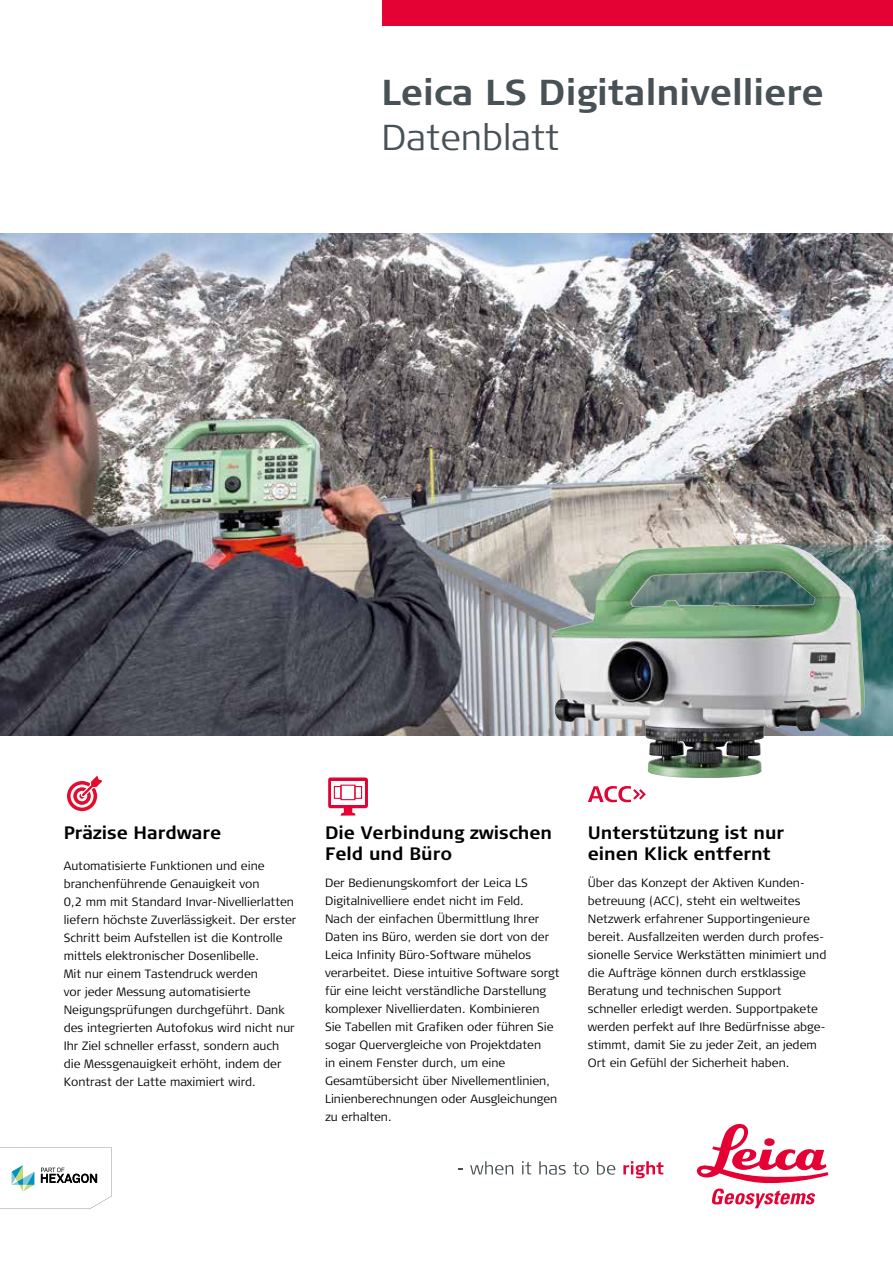
<style>
.page{position:relative;width:893px;height:1263px;background:#fff}
.page>*{position:absolute;margin:0;border:0;box-sizing:border-box;transform-origin:0 0}
.t1{font:700 36px "Signa Column";color:#485156}
.t2{font:300 36px "Signa Column";color:#485156}
.t3{font:700 18px/21px "Signa Column";color:#000}
.t4{font:300 12px/18px "Signa Column";color:#000}
</style>
<div class="page">
<div style="left:383px;top:0;width:510px;height:26px;background:#e40134"></div>
<img style="left:0;top:234px;width:893px;height:502px">
<svg style="left:0;top:1147px;width:112px;height:62px"></svg>
<svg style="left:470px;top:1161px;width:43px;height:14px"></svg>
<svg style="left:522px;top:1161px;width:9px;height:13px"></svg>
<svg style="left:539px;top:1161px;width:27px;height:13px"></svg>
<svg style="left:573px;top:1162px;width:16px;height:13px"></svg>
<svg style="left:597px;top:1161px;width:18px;height:14px"></svg>
<svg style="left:623px;top:1161px;width:40px;height:17px"></svg>
<svg style="left:697px;top:1123px;width:131px;height:85px"></svg>
<img style="left:551px;top:544px;width:314px;height:234px">
<svg style="left:588px;top:786px;width:58px;height:16px"></svg>
<svg style="left:328px;top:777px;width:40px;height:39px"></svg>
<div style="left:331px;top:781px;width:34px;height:24px;background:#fff"></div>
<div style="left:340px;top:785px;width:15px;height:15px;border:1px solid #e40134"></div>
<div style="left:334px;top:786px;width:7px;height:13px;border:1px solid #e40134"></div>
<div style="left:354px;top:786px;width:8px;height:13px;border:1px solid #e40134"></div>
<svg style="left:67px;top:776px;width:35px;height:35px"></svg>
<h1 class="t1" style="left:381px;top:69px;width:444px">Leica LS Digitalnivelliere</h1>
<h1 class="t2" style="left:381px;top:114px;width:180px">Datenblatt</h1>
<h2 class="t3" style="left:64px;top:823px;width:159px">Präzise Hardware</h2>
<p class="t4" style="left:64px;top:857px;width:234px">Automatisierte Funktionen und eine branchenführende Genauigkeit von<br>0,2 mm mit Standard Invar-Nivellierlatten liefern höchste Zuverlässigkeit. Der erster Schritt beim Aufstellen ist die Kontrolle mittels elektronischer Dosenlibelle.<br>Mit nur einem Tastendruck werden<br>vor jeder Messung automatisierte Neigungsprüfungen durchgeführt. Dank des integrierten Autofokus wird nicht nur Ihr Ziel schneller erfasst, sondern auch die Messgenauigkeit erhöht, indem der Kontrast der Latte maximiert wird.</p>
<h2 class="t3" style="left:325px;top:823px;width:229px">Die Verbindung zwischen<br>Feld und Büro</h2>
<p class="t4" style="left:325px;top:874px;width:236px">Der Bedienungskomfort der Leica LS Digitalnivelliere endet nicht im Feld.<br>Nach der einfachen Übermittlung Ihrer Daten ins Büro, werden sie dort von der Leica Infinity Büro-Software mühelos verarbeitet. Diese intuitive Software sorgt für eine leicht verständliche Darstellung komplexer Nivellierdaten. Kombinieren<br>Sie Tabellen mit Grafiken oder führen Sie sogar Quervergleiche von Projektdaten<br>in einem Fenster durch, um eine Gesamtübersicht über Nivellementlinien, Linienberechnungen oder Ausgleichungen zu erhalten.</p>
<h2 class="t3" style="left:588px;top:823px;width:198px">Unterstützung ist nur einen Klick entfernt</h2>
<p class="t4" style="left:588px;top:874px;width:240px">Über das Konzept der Aktiven Kunden&shy;betreuung (ACC), steht ein weltweites Netzwerk erfahrener Supportingenieure bereit. Ausfallzeiten werden durch profes&shy;sionelle Service Werkstätten minimiert und die Aufträge können durch erstklassige Beratung und technischen Support schneller erledigt werden. Supportpakete werden perfekt auf Ihre Bedürfnisse abge&shy;stimmt, damit Sie zu jeder Zeit, an jedem Ort ein Gefühl der Sicherheit haben.</p>
</div>
